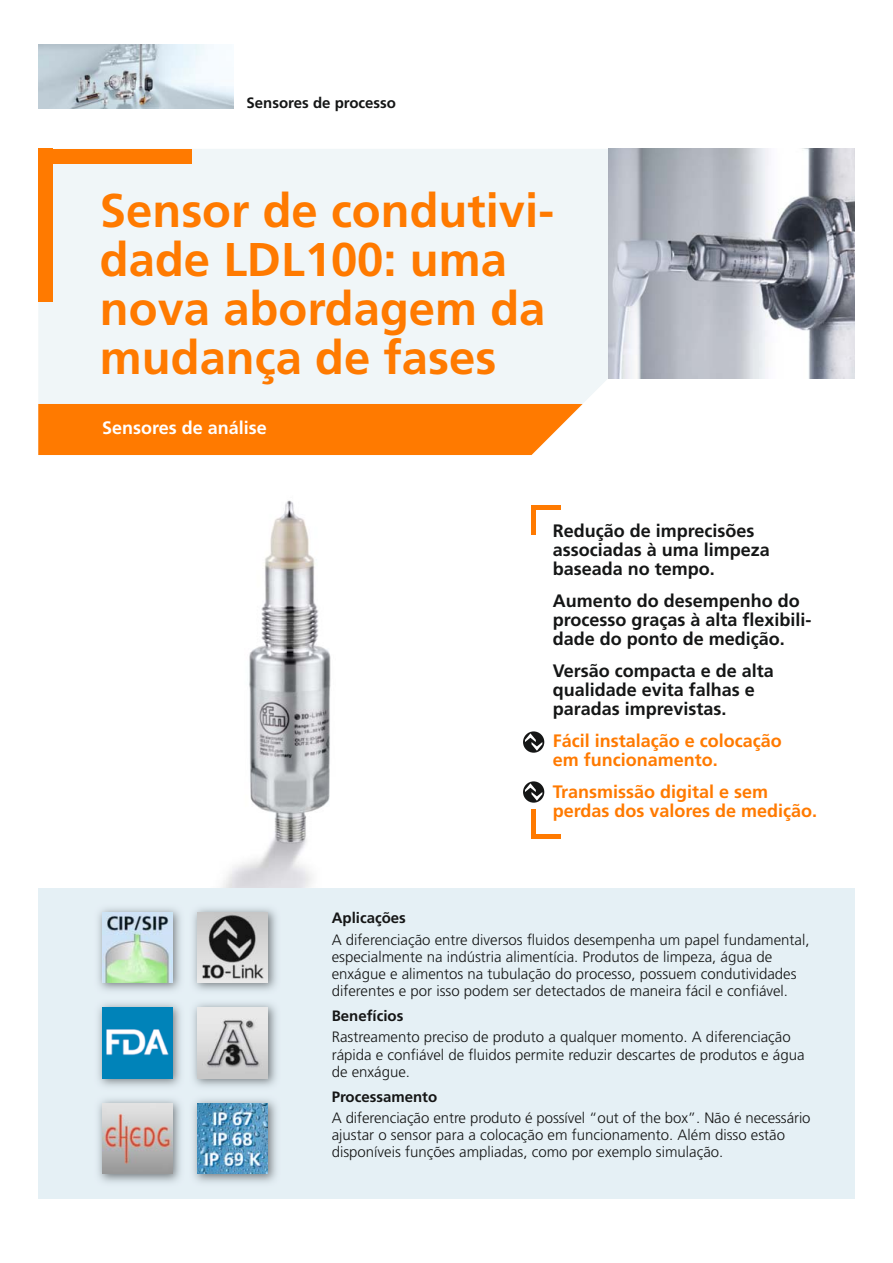
<style>
.page{position:relative;width:893px;height:1263px;background:#fff}
.page>*{position:absolute;margin:0;border:0;box-sizing:border-box;transform-origin:0 0}
.t1{font:700 47.25px/48.9px "Frutiger LT Com";color:#ff7a00}
.t2{font:700 18px/19.2px "Frutiger LT Com";color:#151616}
.t3{font:700 18px/19.2px "Frutiger LT Com";color:#ff7a00}
.t4{font:700 18px "Frutiger LT Com";color:#fff}
.t5{font:300 15px/17px "Frutiger LT Com";color:#151616}
.t6{font:700 15px "Frutiger LT Com";color:#151616}
</style>
<div class="page">
<img style="left:38px;top:500px;width:468px;height:389px">
<div style="left:38px;top:889px;width:817px;height:310px;background:#e5f0f5"></div>
<div style="left:38px;top:149px;width:570px;height:255px;background:#f0f6f8"></div>
<img style="left:608px;top:149px;width:247px;height:229px">
<div style="left:38px;top:404px;width:545px;height:51px;background:#ff7a00"></div>
<div style="left:38px;top:149px;width:153px;height:15px;background:#ff7a00"></div>
<div style="left:38px;top:149px;width:15px;height:153px;background:#ff7a00"></div>
<img style="left:98px;top:908px;width:179px;height:275px">
<img style="left:102px;top:912px;width:70px;height:70px">
<img style="left:188px;top:908px;width:1px;height:275px">
<img style="left:198px;top:912px;width:70px;height:70px">
<img style="left:102px;top:1008px;width:70px;height:70px">
<img style="left:189px;top:998px;width:88px;height:1px">
<img style="left:198px;top:1008px;width:70px;height:70px">
<img style="left:102px;top:1103px;width:70px;height:71px">
<img style="left:189px;top:1093px;width:88px;height:1px">
<img style="left:198px;top:1103px;width:70px;height:71px">
<hr style="left:531px;top:505px;width:30px;height:4px;background:#ff7a00">
<div style="left:531px;top:505px;width:5px;height:30px;background:#ff7a00"></div>
<div style="left:531px;top:834px;width:30px;height:5px;background:#ff7a00"></div>
<div style="left:531px;top:809px;width:5px;height:30px;background:#ff7a00"></div>
<img style="left:38px;top:45px;width:196px;height:63px">
<svg style="left:523px;top:781px;width:21px;height:22px"></svg>
<svg style="left:525px;top:783px;width:17px;height:18px"></svg>
<svg style="left:523px;top:731px;width:21px;height:22px"></svg>
<svg style="left:525px;top:733px;width:17px;height:18px"></svg>
<p class="t6" style="left:247px;top:97px;width:151px">Sensores de processo</p>
<h1 class="t1" style="left:100px;top:190px;width:456px">Sensor de condutivi&shy;dade LDL100: uma nova abordagem da mudança de fases</h1>
<p class="t4" style="left:102px;top:420px;width:166px">Sensores de análise</p>
<p class="t2" style="left:553px;top:522px;width:219px">Redução de imprecisões associadas à uma limpeza baseada no tempo.</p>
<p class="t2" style="left:553px;top:592px;width:260px">Aumento do desempenho do processo graças à alta flexibili&shy;dade do ponto de medição.</p>
<p class="t2" style="left:553px;top:662px;width:223px">Versão compacta e de alta qualidade evita falhas e paradas imprevistas.</p>
<p class="t3" style="left:553px;top:733px;width:231px">Fácil instalação e colocação em funcionamento.</p>
<p class="t3" style="left:553px;top:784px;width:266px">Transmissão digital e sem perdas dos valores de medição.</p>
<p class="t6" style="left:332px;top:912px;width:76px">Aplicações</p>
<p class="t5" style="left:332px;top:932px;width:479px">A diferenciação entre diversos fluidos desempenha um papel fundamental, especialmente na indústria alimentícia. Produtos de limpeza, água de enxágue e alimentos na tubulação do processo, possuem condutividades diferentes e por isso podem ser detectados de maneira fácil e confiável.</p>
<p class="t6" style="left:332px;top:1010px;width:73px">Benefícios</p>
<p class="t5" style="left:332px;top:1030px;width:474px">Rastreamento preciso de produto a qualquer momento. A diferenciação rápida e confiável de fluidos permite reduzir descartes de produtos e água de enxágue.</p>
<p class="t6" style="left:332px;top:1091px;width:107px">Processamento</p>
<p class="t5" style="left:332px;top:1111px;width:480px">A diferenciação entre produto é possível “out of the box”. Não é necessário ajustar o sensor para a colocação em funcionamento. Além disso estão disponíveis funções ampliadas, como por exemplo simulação.</p>
</div>
